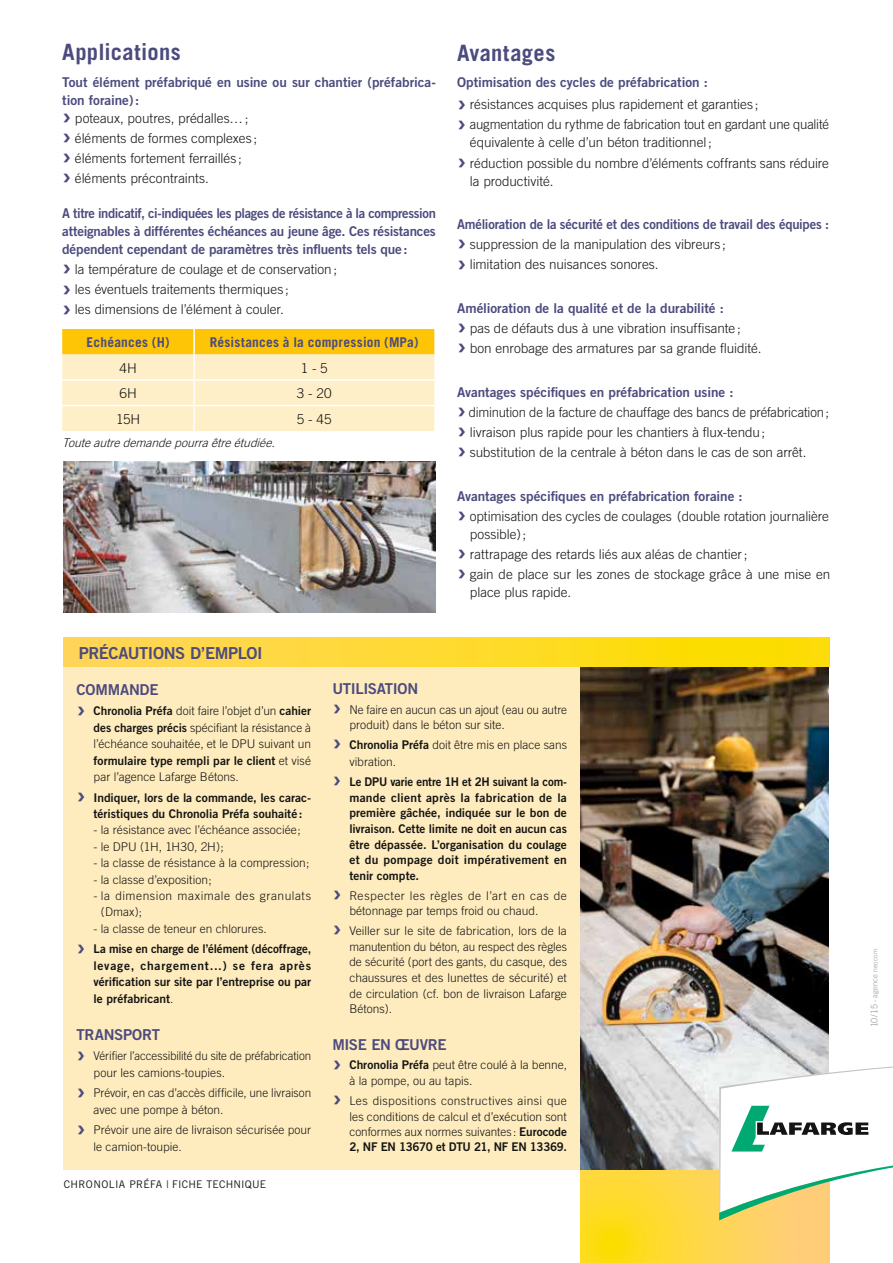
<style>
.page{position:relative;width:893px;height:1263px;background:#fff}
.page>*{position:absolute;margin:0;border:0;box-sizing:border-box;transform-origin:0 0}
.t1{font:27px "Trade Gothic Bold Two";color:#4c4b7e}
.t2{font:27px "Trade Gothic Bold Two";color:#4c4b7e;scale:.96 1}
.t3{font:700 22.5px "Trade Gothic";letter-spacing:.015em;color:#4c4b7e}
.t4{font:16.5px "Trade Gothic Bold Two";letter-spacing:-.025em;color:#4c4b7e}
.t5{font:15px "Trade Gothic Bold Two";letter-spacing:-.02em;color:#4c4b7e}
.t6{font:300 13.5px/20.1px "Trade Gothic";letter-spacing:-.005em;color:#131413}
.t7{font:13.5px/18px "Trade Gothic Bold Two";letter-spacing:-.005em;color:#4c4b7e}
.t8{font:13.5px/18px "Trade Gothic Bold Two";letter-spacing:-.005em;color:#4c4b7e;text-align:justify;scale:.96 1}
.t9{font:700 13.5px "Trade Gothic";letter-spacing:.015em;color:#4c4b7e}
.t10{font:300 12px/15.6px "Trade Gothic";color:#131413}
.t11{font:12px/16.4px "Trade Gothic Bold Two";color:#131413}
.t12{font:12px/15.6px "Trade Gothic Bold Two";color:#131413;text-align:justify;scale:.96 1}
.t13{font:300 12px/16.4px "Trade Gothic";color:#131413;scale:.96 1}
.t14{font:300 12px/16.4px "Trade Gothic";letter-spacing:.04em;color:#131413}
.t15{font:italic 300 12px "Trade Gothic";color:#131413}
.t16{font:12px "Trade Gothic Bold Two";letter-spacing:-.025em;color:#131413}
.t17{font:10.5px "Trade Gothic";letter-spacing:.025em;color:#131413}
.t18{font:300 7.5px "Trade Gothic";letter-spacing:.01em;color:#989898}
.s1{font-family:"Trade Gothic Bold Two";font-weight:400;font-size:27px;color:#4c4b7e}
.s2{font-family:"Trade Gothic";font-weight:300}
.s3{font-family:"Trade Gothic Bold Two";font-weight:400}
.s4{font-size:9px}
.s5{font-size:6.75px}
</style>
<div class="page">
<div style="left:64px;top:666px;width:765px;height:503px;background:#ffecbe"></div>
<svg style="left:580px;top:1169px;width:249px;height:94px;background:#fdd642"></svg>
<img style="left:580px;top:666px;width:249px;height:503px">
<img style="left:64px;top:462px;width:372px;height:150px">
<svg style="left:62px;top:329px;width:372px;height:102px;background:#fee496"></svg>
<hr style="left:193px;top:329px;width:2px;height:25px;background:#fff">
<hr style="left:193px;top:354px;width:2px;height:25px;background:#fff">
<hr style="left:193px;top:381px;width:2px;height:24px;background:#fff">
<hr style="left:193px;top:406px;width:2px;height:25px;background:#fff">
<hr style="left:62px;top:379px;width:132px;height:2px;background:#fff">
<hr style="left:194px;top:379px;width:240px;height:2px;background:#fff">
<hr style="left:62px;top:405px;width:132px;height:1px;background:#fff">
<hr style="left:194px;top:405px;width:240px;height:1px;background:#fff">
<div style="left:64px;top:638px;width:765px;height:28px;background:linear-gradient(to right,#ffd55f,#fcde00)"></div>
<svg style="left:719px;top:1063px;width:174px;height:157px"></svg>
<h2 class="t3" style="left:62px;top:38px;width:120px">Applications</h2>
<p class="t7" style="left:62px;top:73px;width:375px">Tout élément préfabriqué en usine ou sur chantier (préfabrica&shy;tion foraine):</p>
<p class="t6" style="left:62px;top:108px;width:196px"><span class="s1">›</span> poteaux, poutres, prédalles…; <span class="s1">›</span> éléments de formes complexes ; <span class="s1">›</span> éléments fortement ferraillés ;<br><span class="s1">›</span> éléments précontraints.</p>
<p class="t8" style="left:62px;top:204px;width:391px">A titre indicatif, ci-indiquées les plages de résistance à la compression atteignables à différentes échéances au jeune âge. Ces résistances dépendent cependant de paramètres très influents tels que:</p>
<p class="t6" style="left:62px;top:259px;width:276px"><span class="s1">›</span> la température de coulage et de conservation; <span class="s1">›</span> les éventuels traitements thermiques ;<br><span class="s1">›</span> les dimensions de l’élément à couler.</p>
<p class="t9" style="left:87px;top:334px;width:85px">Echéances (H)</p>
<p class="t9" style="left:210px;top:334px;width:210px">Résistances à la compression (MPa)</p>
<p class="t6" style="left:120px;top:358px;width:19px">4H</p>
<p class="t6" style="left:301px;top:358px;width:29px">1 - 5</p>
<p class="t6" style="left:120px;top:383px;width:19px">6H</p>
<p class="t6" style="left:297px;top:383px;width:36px">3 - 20</p>
<p class="t6" style="left:116px;top:409px;width:26px">15H</p>
<p class="t6" style="left:297px;top:409px;width:36px">5 - 45</p>
<p class="t15" style="left:62px;top:436px;width:218px">Touteautredemandepourraêtreétudiée.</p>
<p class="t4" style="left:79px;top:642px;width:186px">PRÉCAUTIONS D’EMPLOI</p>
<h2 class="t3" style="left:457px;top:39px;width:100px">Avantages</h2>
<p class="t7" style="left:457px;top:73px;width:252px">Optimisation des cycles de préfabrication :</p>
<p class="t6" style="left:457px;top:94px;width:373px"><span class="s1">›</span> résistances acquises plus rapidement et garanties ;<br><span class="s1">›</span> augmentation du rythme de fabrication tout en gardant une qualité</p>
<p class="t6" style="left:457px;top:132px;width:373px;text-indent:13px">équivalente à celle d’un béton traditionnel;<br><span class="s1">›</span> réduction possible du nombre d’éléments coffrants sans réduire</p>
<p class="t6" style="left:470px;top:171px;width:85px">la productivité.</p>
<p class="t8" style="left:457px;top:215px;width:389px">Amélioration de la sécurité et des conditions de travail des équipes :</p>
<p class="t6" style="left:457px;top:234px;width:270px"><span class="s1">›</span> suppression de la manipulation des vibreurs ; <span class="s1">›</span> limitation des nuisances sonores.</p>
<p class="t7" style="left:457px;top:299px;width:268px">Amélioration de la qualité et de la durabilité :</p>
<p class="t6" style="left:457px;top:318px;width:306px"><span class="s1">›</span> pas de défauts dus à une vibration insuffisante ;<br><span class="s1">›</span> bon enrobage des armatures par sa grande fluidité.</p>
<p class="t7" style="left:457px;top:383px;width:278px">Avantages spécifiques en préfabrication usine :</p>
<p class="t6" style="left:457px;top:402px;width:374px"><span class="s1">›</span> diminution de la facture de chauffage des bancs de préfabrication; <span class="s1">›</span> livraison plus rapide pour les chantiers à flux-tendu;<br><span class="s1">›</span> substitution de la centrale à béton dans le cas de son arrêt.</p>
<p class="t7" style="left:457px;top:486px;width:287px">Avantages spécifiques en préfabrication foraine :</p>
<p class="t6" style="left:470px;top:507px;width:361px;line-height:18px;text-indent:-13px"><span class="s1">›</span> optimisation des cycles de coulages (double rotation journalière possible);</p>
<p class="t6" style="left:457px;top:544px;width:375px"><span class="s1">›</span> rattrapage des retards liés aux aléas de chantier;<br><span class="s1">›</span> gain de place sur les zones de stockage grâce à une mise en</p>
<p class="t6" style="left:470px;top:582px;width:103px">place plus rapide.</p>
<p class="t5" style="left:77px;top:680px;width:84px">COMMANDE</p>
<h1 class="t1" style="left:77px;top:691px;width:10px">›</h1>
<p class="t11" style="left:94px;top:703px;width:219px">Chronolia Préfa <span class="s2">doit faire l’objet d’un</span> cahier</p>
<p class="t10" style="left:94px;top:719px;width:219px;line-height:16.4px"><span class="s3">des charges précis</span> spécifiant la résistance à l’échéance souhaitée, et le DPU suivant un</p>
<p class="t11" style="left:94px;top:752px;width:219px">formulaire type rempli par le client <span class="s2">et visé</span></p>
<p class="t10" style="left:94px;top:769px;width:147px">par l’agence Lafarge Bétons.</p>
<h1 class="t1" style="left:77px;top:777px;width:10px">›</h1>
<p class="t11" style="left:94px;top:789px;width:219px">Indiquer, lors de la commande, les carac&shy;téristiques du Chronolia Préfa souhaité :</p>
<p class="t10" style="left:94px;top:822px;width:209px">- la résistance avec l’échéance associée;</p>
<p class="t10" style="left:94px;top:838px;width:132px">- le DPU (1H, 1H30, 2H);</p>
<p class="t10" style="left:94px;top:855px;width:217px">- la classe de résistance à la compression;</p>
<p class="t10" style="left:94px;top:871px;width:120px">- la classe d’exposition;</p>
<p class="t14" style="left:101px;top:887px;width:212px;text-indent:-7px">- la dimension maximale des granulats (Dmax);</p>
<p class="t10" style="left:94px;top:920px;width:175px">- la classe de teneur en chlorures.</p>
<h1 class="t1" style="left:77px;top:929px;width:10px">›</h1>
<p class="t11" style="left:94px;top:941px;width:219px;text-align:justify">La mise en charge de l’élément (décoffrage, levage, chargement...) se fera après vérification sur site par l’entreprise ou par le préfabricant<span class="s2">.</span></p>
<p class="t5" style="left:77px;top:1025px;width:85px">TRANSPORT</p>
<h1 class="t2" style="left:77px;top:1036px;width:11px">›</h1>
<p class="t13" style="left:94px;top:1048px;width:228px">Vérifier l’accessibilité du site de préfabrication pour les camions-toupies.</p>
<h1 class="t1" style="left:77px;top:1073px;width:10px">›</h1>
<p class="t10" style="left:94px;top:1085px;width:219px;line-height:16.4px">Prévoir, en cas d’accès difficile, une livraison avec une pompe à béton.</p>
<h1 class="t1" style="left:77px;top:1110px;width:10px">›</h1>
<p class="t10" style="left:94px;top:1122px;width:219px;line-height:16.4px">Prévoir une aire de livraison sécurisée pour le camion-toupie.</p>
<p class="t17" style="left:64px;top:1178px;width:204px">CHRONOLIA PRÉFA | FICHE TECHNIQUE</p>
<p class="t5" style="left:332px;top:679px;width:87px">UTILISATION</p>
<h1 class="t1" style="left:332px;top:689px;width:10px">›</h1>
<p class="t10" style="left:349px;top:701px;width:219px">Ne faire en aucun cas un ajout (eau ou autre produit) dans le béton sur site.</p>
<h1 class="t1" style="left:332px;top:725px;width:10px">›</h1>
<p class="t10" style="left:349px;top:736px;width:219px;line-height:17.4px"><span class="s3">Chronolia Préfa</span> doit être mis en place sans vibration.</p>
<h1 class="t2" style="left:332px;top:762px;width:10px">›</h1>
<p class="t12" style="left:349px;top:774px;width:228px">Le DPU varie entre 1H et 2H suivant la com&shy;mande client après la fabrication de la première gâchée, indiquée sur le bon de livraison. Cette limite ne doit en aucun cas être dépassée. L’organisation du coulage et du pompage doit impérativement en tenir compte.</p>
<h1 class="t1" style="left:332px;top:875px;width:11px">›</h1>
<p class="t10" style="left:349px;top:887px;width:219px">Respecter les règles de l’art en cas de bétonnage par temps froid ou chaud.</p>
<h1 class="t1" style="left:332px;top:911px;width:10px">›</h1>
<p class="t10" style="left:349px;top:923px;width:219px;text-align:justify">Veiller sur le site de fabrication, lors de la manutention du béton, au respect des règles de sécurité (port des gants, du casque, des chaussures et des lunettes de sécurité) et de circulation (cf. bon de livraison Lafarge Bétons).</p>
<p class="t5" style="left:332px;top:1035px;width:116px">MISE EN ŒUVRE</p>
<h1 class="t1" style="left:332px;top:1045px;width:10px">›</h1>
<p class="t10" style="left:349px;top:1057px;width:219px"><span class="s3">Chronolia Préfa</span> peut être coulé à la benne, à la pompe, ou au tapis.</p>
<h1 class="t1" style="left:332px;top:1081px;width:11px">›</h1>
<p class="t10" style="left:349px;top:1093px;width:219px;text-align:justify">Les dispositions constructives ainsi que les conditions de calcul et d’exécution sont conformes aux normes suivantes : <span class="s3">Eurocode</span></p>
<p class="t16" style="left:349px;top:1139px;width:219px">2, NF EN 13670 et DTU 21, NF EN 13369.</p>
<p class="t18" style="left:870px;top:1027px;width:80px;rotate:-90deg"><span class="s4">10/15</span> - agence <span class="s5">neocom</span></p>
</div>
